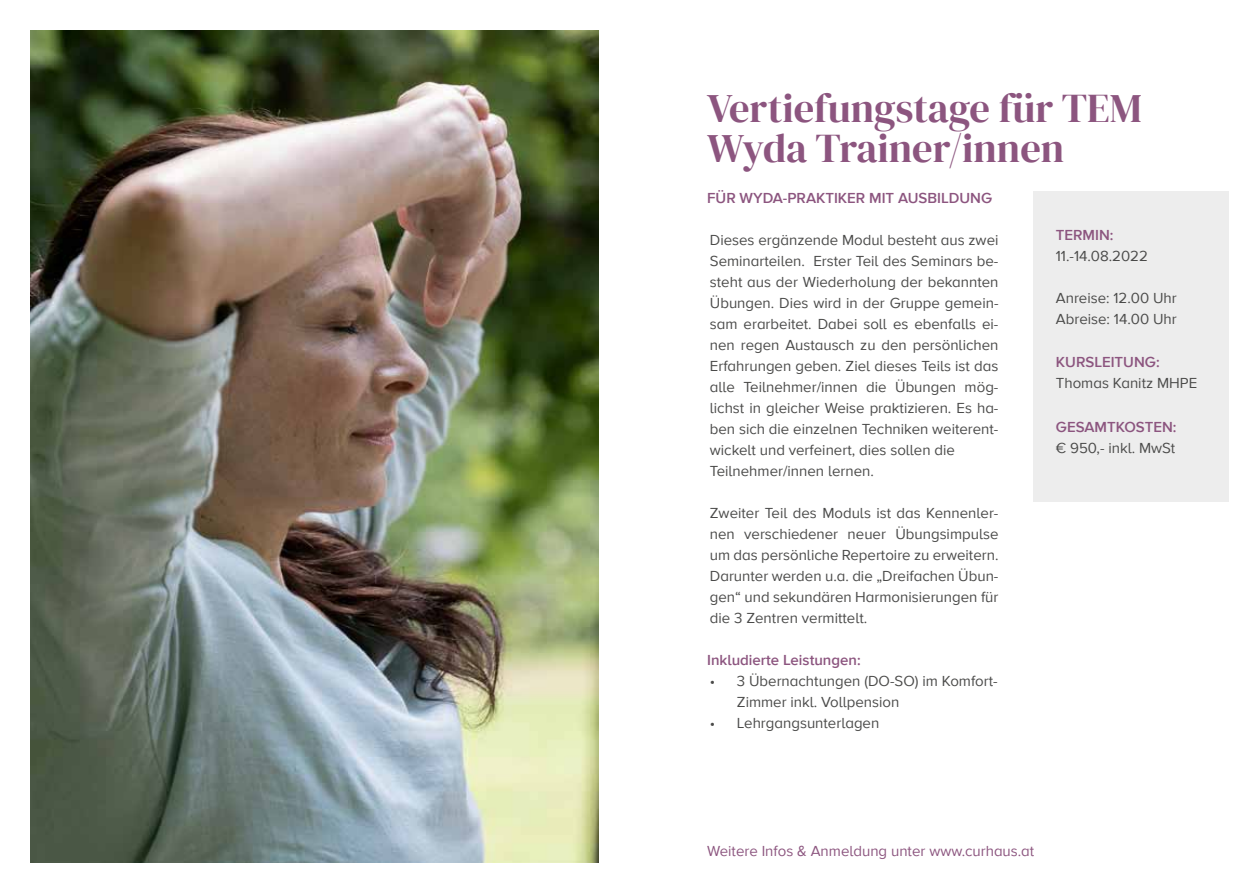
<style>
.page{position:relative;width:1259px;height:893px;background:#fff}
.page>*{position:absolute;margin:0;border:0;box-sizing:border-box;transform-origin:0 0}
.t1{font:40.5px/40.5px "DM Serif Display";color:#8c557f}
.t2{font:15px/21px "Proxima Nova A";color:#4a4a49}
.t3{font:600 15px "Proxima Nova A";color:#8c557f}
.t4{font:15px "Proxima Nova A";color:#8c557f}
</style>
<div class="page">
<div style="left:1033px;top:191px;width:196px;height:311px;background:#ededed"></div>
<img style="left:31px;top:31px;width:568px;height:831px">
<h1 class="t1" style="left:707px;top:88px;width:436px">Vertiefungstage für TEM<br>Wyda Trainer/innen</h1>
<p class="t3" style="left:707px;top:187px;width:287px">FÜR WYDA-PRAKTIKER MIT AUSBILDUNG</p>
<p class="t2" style="left:710px;top:229px;width:290px">Dieses ergänzende Modul besteht aus zwei Seminarteilen. Erster Teil des Seminars be&shy;steht aus der Wiederholung der bekannten Übungen. Dies wird in der Gruppe gemein&shy;sam erarbeitet. Dabei soll es ebenfalls ei&shy;nen regen Austausch zu den persönlichen Erfahrungen geben. Ziel dieses Teils ist das alle Teilnehmer/innen die Übungen mög&shy;lichst in gleicher Weise praktizieren. Es ha&shy;ben sich die einzelnen Techniken weiterent&shy;wickelt und verfeinert, dies sollen die Teilnehmer/innen lernen.</p>
<p class="t2" style="left:710px;top:502px;width:290px;text-align:justify">Zweiter Teil des Moduls ist das Kennenler&shy;nen verschiedener neuer Übungsimpulse um das persönliche Repertoire zu erweitern.<br>Darunter werden u.a. die „Dreifachen Übun&shy;gen“ und sekundären Harmonisierungen für die 3 Zentren vermittelt.</p>
<p class="t3" style="left:707px;top:649px;width:155px">Inkludierte Leistungen:</p>
<p class="t2" style="left:737px;top:670px;width:262px;text-indent:-27px">• 3 Übernachtungen (DO-SO) im Komfort-<br>Zimmer inkl. Vollpension</p>
<p class="t2" style="left:710px;top:712px;width:171px">• Lehrgangsunterlagen</p>
<p class="t3" style="left:1056px;top:223px;width:59px">TERMIN:</p>
<p class="t2" style="left:1056px;top:244px;width:94px">11.-14.08.2022</p>
<p class="t2" style="left:1056px;top:286px;width:122px">Anreise: 12.00 Uhr<br>Abreise: 14.00 Uhr</p>
<p class="t3" style="left:1056px;top:351px;width:105px">KURSLEITUNG:</p>
<p class="t2" style="left:1056px;top:372px;width:143px">Thomas Kanitz MHPE</p>
<p class="t3" style="left:1056px;top:415px;width:122px">GESAMTKOSTEN:</p>
<p class="t2" style="left:1056px;top:436px;width:121px">€ 950,- inkl. MwSt</p>
<p class="t4" style="left:707px;top:840px;width:329px">Weitere Infos &amp; Anmeldung unter www.curhaus.at</p>
</div>
